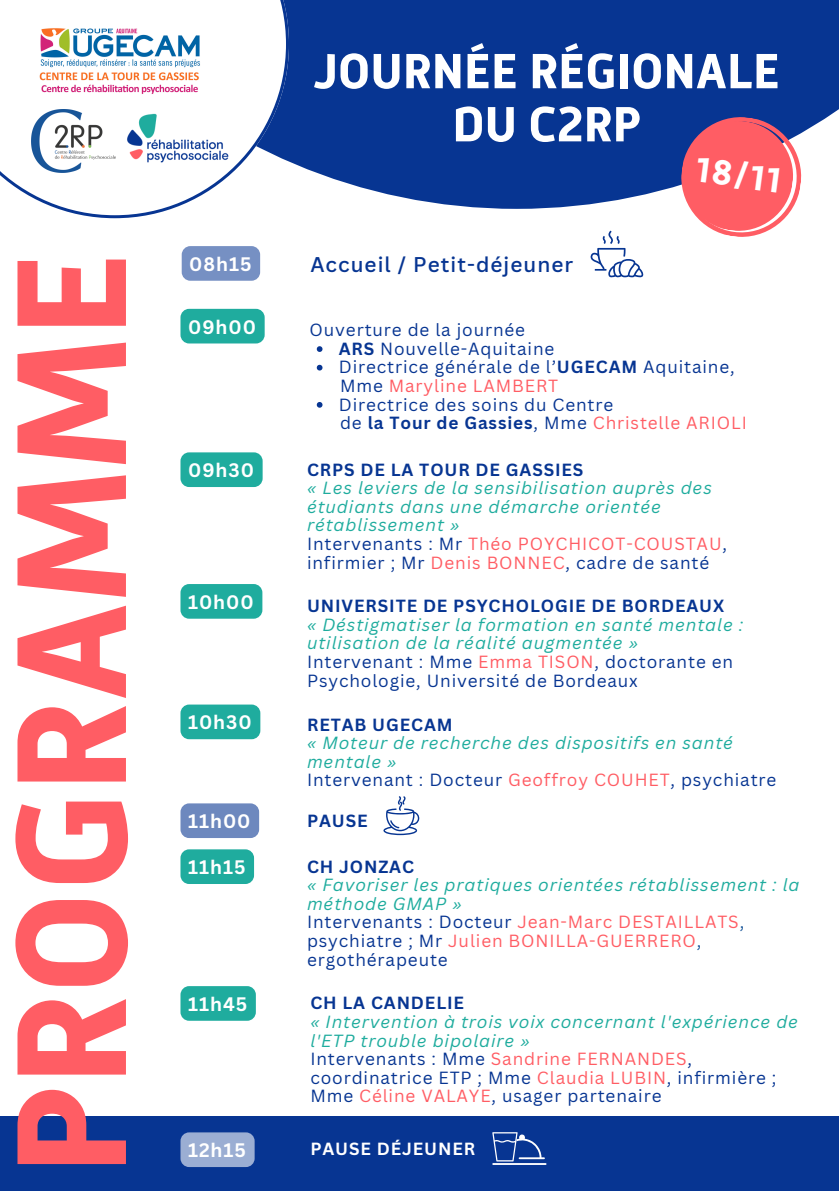
<style>
.page{position:relative;width:839px;height:1191px;background:#fff}
.page>*{position:absolute;margin:0;border:0;box-sizing:border-box;transform-origin:0 0}
.t1{font:700 160.4px "Mic 32 New";color:#ff5d64}
.t2{font:700 50.8px "Mic 32 New";color:#fff}
.t3{font:700 35.6px "Mic 32 New";color:#fff}
.t4{font:500 20.8px "Canva Sans";letter-spacing:.05em;color:#073592}
.t5{font:700 19px "Canva Sans";letter-spacing:.05em;color:#fff}
.t6{font:17.2px/18.6px "Canva Sans";letter-spacing:.05em;color:#073592}
.t7{font:italic 17.2px/18.6px "Canva Sans";letter-spacing:.05em;color:#1fac9e}
.t8{font:700 17.2px "Canva Sans";letter-spacing:.05em;color:#073592}
.t9{font:17.2px "Canva Sans";letter-spacing:.05em;color:#ff5d64}
.t10{font:700 17.2px "Canva Sans";letter-spacing:.05em;color:#fff}
.s1{font-weight:700}
.s2{color:#073592}
.s3{font-weight:700;color:#073592}
.s4{color:#ff5d64}
.s5{color:#185599}
</style>
<div class="page">
<div style="left:0;top:0;width:838px;height:209px;background:#073592"></div>
<svg style="left:0;top:0;width:289px;height:218px"></svg>
<img style="left:31px;top:110px;width:84px;height:63px">
<svg style="left:677px;top:117px;width:128px;height:120px"></svg>
<img style="left:121px;top:105px;width:113px;height:68px">
<img style="left:35px;top:22px;width:172px;height:77px">
<svg style="left:590px;top:231px;width:54px;height:46px"></svg>
<svg style="left:383px;top:796px;width:36px;height:39px"></svg>
<div style="left:0;top:1116px;width:838px;height:75px;background:#073592"></div>
<svg style="left:492px;top:1132px;width:54px;height:33px"></svg>
<svg style="left:317px;top:346px;width:5px;height:6px"></svg>
<svg style="left:317px;top:365px;width:5px;height:6px"></svg>
<svg style="left:317px;top:402px;width:5px;height:6px"></svg>
<div style="left:182px;top:246px;width:78px;height:35px;background:#7690c3;border-radius:9px"></div>
<div style="left:180px;top:309px;width:85px;height:34px;background:#1fac9e;border-radius:9px"></div>
<div style="left:180px;top:452px;width:82px;height:35px;background:#1fac9e;border-radius:9px"></div>
<div style="left:180px;top:584px;width:82px;height:35px;background:#1fac9e;border-radius:9px"></div>
<div style="left:180px;top:705px;width:80px;height:34px;background:#1fac9e;border-radius:9px"></div>
<div style="left:180px;top:803px;width:79px;height:35px;background:#6d88be;border-radius:9px"></div>
<div style="left:180px;top:849px;width:74px;height:35px;background:#1fac9e;border-radius:9px"></div>
<div style="left:180px;top:986px;width:76px;height:35px;background:#1fac9e;border-radius:9px"></div>
<div style="left:180px;top:1132px;width:74px;height:35px;background:#9baed3;border-radius:9px"></div>
<p class="t1" style="left:-21px;top:1175px;width:925px;rotate:-90deg">PROGRAMME</p>
<p class="t5" style="left:189px;top:251px;width:64px">08h15</p>
<p class="t5" style="left:188px;top:313px;width:69px">09h00</p>
<h4 class="t5" style="left:188px;top:457px;width:67px">09h30</h4>
<h5 class="t5" style="left:188px;top:588px;width:67px">10h00</h5>
<h4 class="t5" style="left:188px;top:709px;width:65px">10h30</h4>
<p class="t5" style="left:188px;top:808px;width:64px">11h00</p>
<p class="t5" style="left:188px;top:854px;width:59px">11h15</p>
<p class="t5" style="left:188px;top:991px;width:61px">11h45</p>
<h4 class="t5" style="left:188px;top:1137px;width:59px">12h15</h4>
<p class="t2" style="left:313px;top:42px;width:468px">JOURNÉE RÉGIONALE</p>
<p class="t2" style="left:452px;top:95px;width:190px">DU C2RP</p>
<h4 class="t4" style="left:310px;top:250px;width:264px">Accueil / Petit-déjeuner</h4>
<p class="t3" style="left:698px;top:149px;width:87px;rotate:8deg">18/11</p>
<h4 class="t6" style="left:309px;top:320px;width:217px">Ouverture de la journée</h4>
<h4 class="t6" style="left:339px;top:339px;width:217px"><span class="s1">ARS</span> Nouvelle-Aquitaine</h4>
<p class="t6" style="left:339px;top:357px;width:397px">Directrice générale de l’<span class="s1">UGECAM</span> Aquitaine,</p>
<p class="t9" style="left:340px;top:374px;width:220px"><span class="s2">Mme</span> Maryline LAMBERT</p>
<p class="t6" style="left:339px;top:395px;width:276px">Directrice des soins du Centre</p>
<p class="t9" style="left:340px;top:411px;width:408px"><span class="s2">de</span> <span class="s3">la Tour de Gassies</span><span class="s2">, Mme</span> Christelle ARIOLI</p>
<p class="t8" style="left:307px;top:457px;width:278px">CRPS DE LA TOUR DE GASSIES</p>
<p class="t7" style="left:307px;top:478px;width:406px">« Les leviers de la sensibilisation auprès des étudiants dans une démarche orientée rétablissement »</p>
<h4 class="t6" style="left:307px;top:534px;width:421px">Intervenants : Mr <span class="s4">Théo POYCHICOT-COUSTAU</span>, infirmier ; Mr <span class="s4">Denis BONNEC</span>, cadre de santé</h4>
<p class="t8" style="left:307px;top:594px;width:418px">UNIVERSITE DE PSYCHOLOGIE DE BORDEAUX</p>
<p class="t7" style="left:307px;top:615px;width:438px">« Déstigmatiser la formation en santé mentale : utilisation de la réalité augmentée »</p>
<p class="t6" style="left:307px;top:652px;width:427px">Intervenant : Mme <span class="s4">Emma TISON</span>, doctorante en<br>Psychologie, Université de Bordeaux</p>
<h4 class="t8" style="left:307px;top:712px;width:147px">RETAB UGECAM</h4>
<p class="t7" style="left:307px;top:733px;width:427px">« Moteur de recherche des dispositifs en santé mentale »</p>
<p class="t6" style="left:307px;top:771px;width:471px">Intervenant : Docteur <span class="s4">Geoffroy COUHET</span>, psychiatre</p>
<p class="t8" style="left:307px;top:809px;width:62px">PAUSE</p>
<p class="t8" style="left:307px;top:854px;width:109px">CH JONZAC</p>
<h4 class="t7" style="left:307px;top:875px;width:494px">« Favoriser les pratiques orientées rétablissement : la méthode GMAP »</h4>
<p class="t6" style="left:307px;top:912px;width:438px">Intervenants : Docteur <span class="s4">Jean-Marc DESTAILLATS</span><span class="s5">, </span>psychiatre ; Mr <span class="s4">Julien BONILLA-GUERRERO</span><span class="s5">, </span>ergothérapeute</p>
<p class="t8" style="left:310px;top:991px;width:155px">CH LA CANDELIE</p>
<h3 class="t7" style="left:310px;top:1012px;width:489px">« Intervention à trois voix concernant l'expérience de l'ETP trouble bipolaire »</h3>
<p class="t6" style="left:310px;top:1049px;width:467px">Intervenants : Mme <span class="s4">Sandrine FERNANDES</span>, coordinatrice ETP ; Mme <span class="s4">Claudia LUBIN</span>, infirmière ;<br>Mme <span class="s4">Céline VALAYE</span>, usager partenaire</p>
<p class="t10" style="left:310px;top:1137px;width:166px">PAUSE DÉJEUNER</p>
</div>
